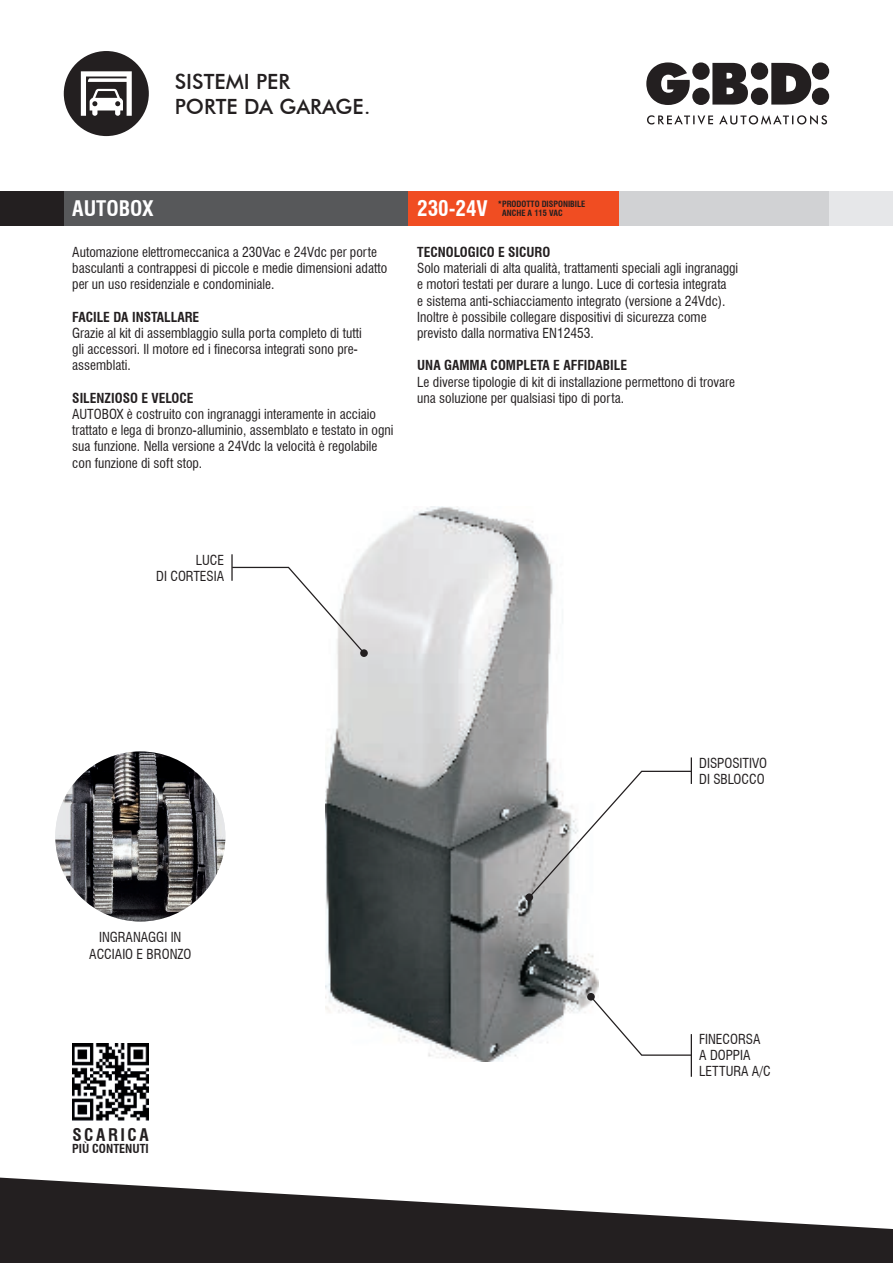
<style>
.page{position:relative;width:893px;height:1263px;background:#fff}
.page>*{position:absolute;margin:0;border:0;box-sizing:border-box;transform-origin:0 0}
.t1{font:500 21px/25.2px "Futura BT";color:#231f20}
.t2{font:700 condensed 21px "Swiss 721 BT";color:#fff}
.t3{font:700 condensed 17.1px "Swiss 721 BT";letter-spacing:.15em;color:#231f20}
.t4{font:condensed 13.5px/16.2px "Swiss 721 BT";color:#231f20}
.t5{font:700 condensed 13.5px "Swiss 721 BT";color:#231f20}
.t6{font:700 condensed 12.15px "Swiss 721 BT";color:#231f20}
.t7{font:700 condensed 8.4px/9px "Swiss 721 BT";color:#231f20}
</style>
<div class="page">
<svg style="left:0;top:1177px;width:893px;height:86px;fill:#231f20"></svg>
<div style="left:64px;top:191px;width:829px;height:34px;background:#e6e7e9"></div>
<div style="left:0;top:191px;width:64px;height:34px;background:#231f20"></div>
<svg style="left:646px;top:62px;width:183px;height:63px"></svg>
<div style="left:64px;top:51px;width:85px;height:85px;background:#231f20;border-radius:50%"></div>
<svg style="left:81px;top:71px;width:51px;height:45px"></svg>
<img style="left:72px;top:1044px;width:77px;height:76px">
<div style="left:64px;top:191px;width:344px;height:34px;background:#57585a"></div>
<div style="left:619px;top:191px;width:210px;height:34px;background:#d1d2d4"></div>
<div style="left:408px;top:191px;width:211px;height:34px;background:#f04d22"></div>
<img style="left:325px;top:506px;width:273px;height:556px">
<svg style="left:233px;top:566px;width:133px;height:89px"></svg>
<div style="left:360px;top:649px;width:8px;height:8px;background:#231f20;border-radius:50%"></div>
<hr style="left:231px;top:554px;width:2px;height:27px;background:#231f20">
<svg style="left:589px;top:995px;width:102px;height:61px"></svg>
<div style="left:587px;top:993px;width:8px;height:7px;background:#231f20;border-radius:50%"></div>
<hr style="left:691px;top:1034px;width:1px;height:43px;background:#231f20">
<svg style="left:527px;top:757px;width:165px;height:142px"></svg>
<div style="left:525px;top:893px;width:8px;height:8px;background:#231f20;border-radius:50%"></div>
<img style="left:55px;top:751px;width:170px;height:170px;border-radius:85px">
<h1 class="t1" style="left:175px;top:69px;width:197px">SISTEMI PER<br>PORTE DA GARAGE.</h1>
<h1 class="t2" style="left:72px;top:196px;width:83px">AUTOBOX</h1>
<h1 class="t2" style="left:417px;top:196px;width:72px">230-24V</h1>
<p class="t7" style="left:502px;top:199px;width:85px;text-indent:-4px">* PRODOTTO DISPONIBILE<br>ANCHE A 115 VAC</p>
<p class="t4" style="left:72px;top:244px;width:316px">Automazione elettromeccanica a 230Vac e 24Vdc per porte basculanti a contrappesi di piccole e medie dimensioni adatto per un uso residenziale e condominiale.</p>
<p class="t5" style="left:72px;top:309px;width:129px">FACILE DA INSTALLARE</p>
<p class="t4" style="left:72px;top:325px;width:291px">Grazie al kit di assemblaggio sulla porta completo di tutti gli accessori. Il motore ed i finecorsa integrati sono pre&shy;assemblati.</p>
<p class="t5" style="left:72px;top:390px;width:123px">SILENZIOSO E VELOCE</p>
<p class="t4" style="left:72px;top:406px;width:323px">AUTOBOX è costruito con ingranaggi interamente in acciaio trattato e lega di bronzo-alluminio, assemblato e testato in ogni sua funzione. Nella versione a 24Vdc la velocità è regolabile con funzione di soft stop.</p>
<p class="t5" style="left:417px;top:244px;width:135px">TECNOLOGICO E SICURO</p>
<p class="t4" style="left:417px;top:260px;width:323px">Solo materiali di alta qualità, trattamenti speciali agli ingranaggi e motori testati per durare a lungo. Luce di cortesia integrata<br>e sistema anti-schiacciamento integrato (versione a 24Vdc).<br>Inoltre è possibile collegare dispositivi di sicurezza come previsto dalla normativa EN12453.</p>
<p class="t5" style="left:417px;top:357px;width:211px">UNA GAMMA COMPLETA E AFFIDABILE</p>
<p class="t4" style="left:417px;top:373px;width:319px">Le diverse tipologie di kit di installazione permettono di trovare una soluzione per qualsiasi tipo di porta.</p>
<p class="t4" style="left:156px;top:551px;width:69px;text-align:right">LUCE<br>DI CORTESIA</p>
<p class="t4" style="left:89px;top:929px;width:104px;text-align:center">INGRANAGGI IN<br>ACCIAIO E BRONZO</p>
<p class="t3" style="left:72px;top:1124px;width:78px">SCARICA</p>
<p class="t6" style="left:72px;top:1141px;width:78px">PIÙ CONTENUTI</p>
<p class="t4" style="left:699px;top:755px;width:69px">DISPOSITIVO<br>DI SBLOCCO</p>
<p class="t4" style="left:699px;top:1031px;width:73px">FINECORSA<br>A DOPPIA<br>LETTURA A/C</p>
</div>
